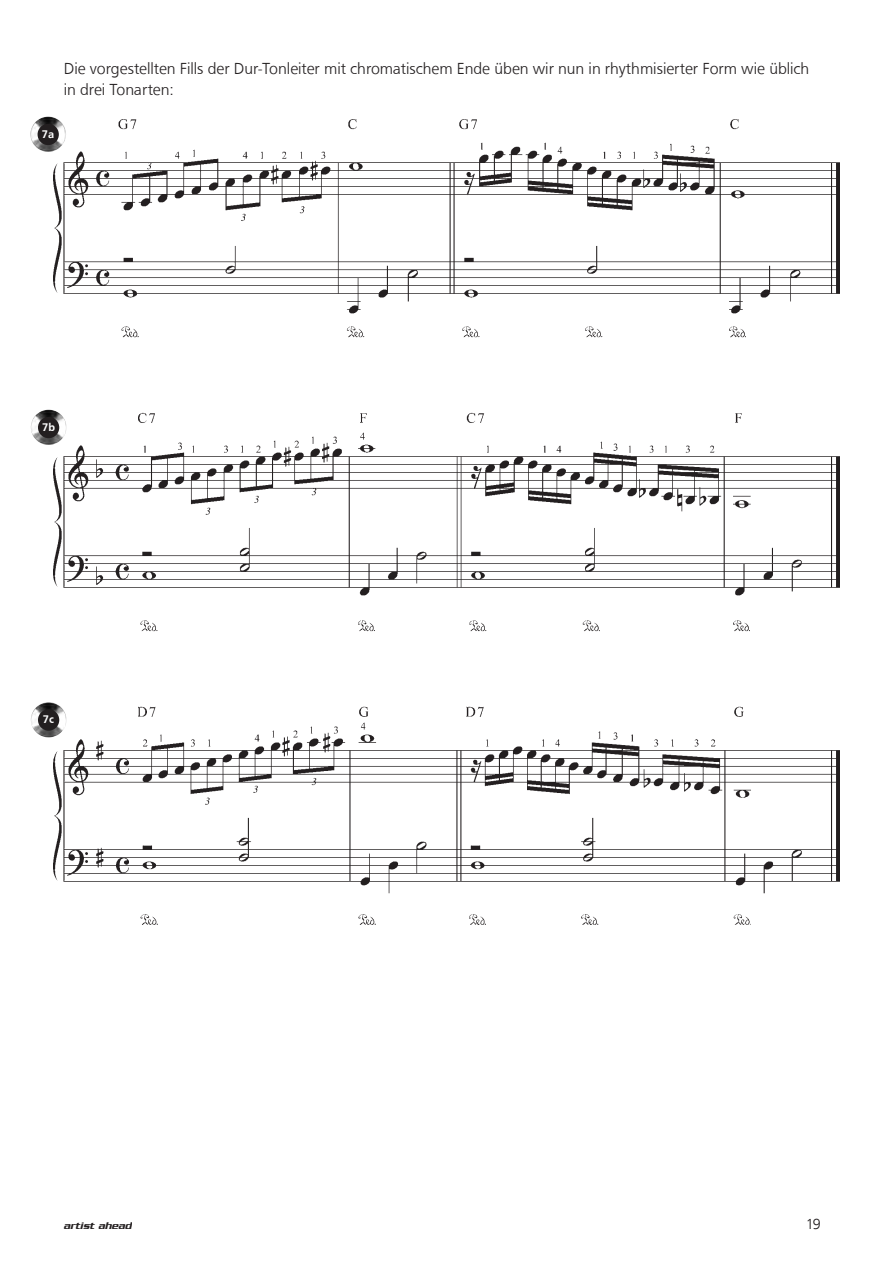
<style>
.page{position:relative;width:893px;height:1263px;background:#fff}
.page>*{position:absolute;margin:0;border:0;box-sizing:border-box;transform-origin:0 0}
.FW_TEXT{font:300 16.5px/21px "Front Page";letter-spacing:-.005em;color:#231f20}
.t1{font:300 15px "Front Page";color:#231f20}
.t2{font:500 11.4px "Front Page";color:#fff}
.t3{font:italic 500 10.5px "Serpentine";color:#231f20}
</style>
<div class="page">
<img style="left:53px;top:119px;width:787px;height:805px">
<img style="left:30px;top:117px;width:36px;height:35px">
<div style="left:38px;top:124px;width:21px;height:21px;background:#231f20;border-radius:50%"></div>
<img style="left:31px;top:410px;width:36px;height:35px">
<div style="left:38px;top:417px;width:21px;height:21px;background:#231f20;border-radius:50%"></div>
<img style="left:31px;top:702px;width:36px;height:35px">
<div style="left:38px;top:709px;width:21px;height:22px;background:#231f20;border-radius:50%"></div>
<p class="FW_TEXT" style="left:64px;top:58px;width:747px">Die vorgestellten Fills der Dur-Tonleiter mit chromatischem Ende üben wir nun in rhythmisierter Form wie üblich in drei Tonarten:</p>
<p class="t2" style="left:42px;top:127px;width:14px">7a</p>
<p class="t2" style="left:42px;top:421px;width:15px">7b</p>
<p class="t2" style="left:43px;top:713px;width:13px">7c</p>
<p class="t3" style="left:64px;top:1219px;width:69px">artist ahead</p>
<p class="t1" style="left:806px;top:1215px;width:17px">19</p>
</div>
